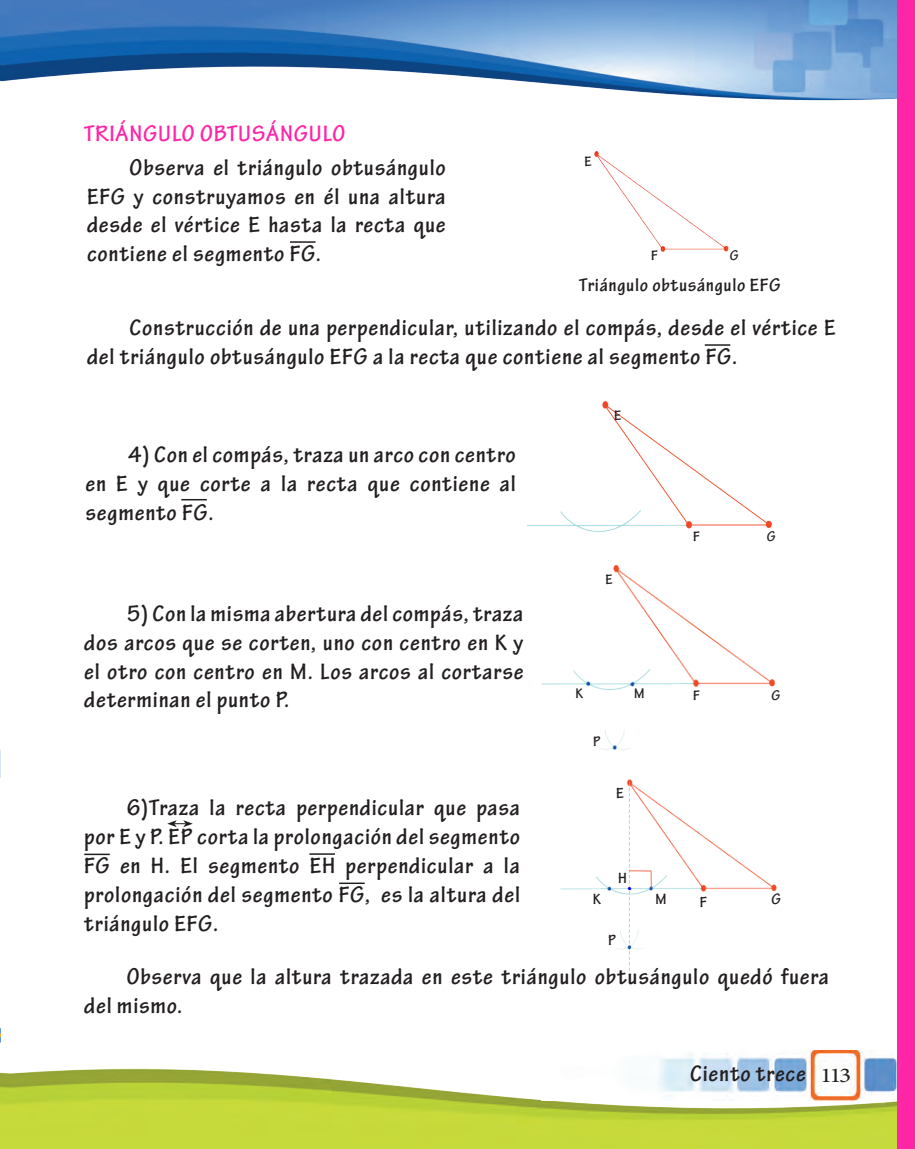
<style>
.page{position:relative;width:915px;height:1149px;background:#fff}
.page>*{position:absolute;margin:0;border:0;box-sizing:border-box;transform-origin:0 0}
.subtitulo{font:italic 700 condensed 26.85px "Tekton Pro";color:#00f;scale:1.19 1}
.texto_normal{font:700 condensed 24px/28.8px "Tekton Pro";letter-spacing:.03em;color:#231f20;text-align:justify;scale:1.1 1}
.Titulo{font:700 condensed 24px "Tekton Pro";letter-spacing:.03em;color:#ff25a7;scale:1.1 1}
.t1{font:21px "Minion Pro";color:#231f20;scale:1.2 1}
.texto_normal-2{font:700 condensed 19.5px "Tekton Pro";letter-spacing:.03em;color:#231f20;scale:1.1 1}
.subtitulo-2{font:700 condensed 15.9px "Tekton Pro";color:#231f20;scale:1.1 1}
.subtitulo-3{font:700 condensed 15px "Tekton Pro";color:#231f20;scale:1.1 1}
</style>
<div class="page">
<img style="left:0;top:1068px;width:897px;height:80px">
<img style="left:0;top:0;width:897px;height:101px">
<img style="left:541px;top:1050px;width:356px;height:49px">
<div style="left:897px;top:0;width:17px;height:1148px;background:#ff25a7"></div>
<svg style="left:0;top:1028px;width:1px;height:15px"></svg>
<img style="left:0;top:750px;width:1px;height:28px">
<hr style="left:290px;top:241px;width:25px;height:2px;background:#231f20">
<svg style="left:181px;top:499px;width:26px;height:1px"></svg>
<svg style="left:704px;top:344px;width:26px;height:1px"></svg>
<svg style="left:167px;top:820px;width:26px;height:6px"></svg>
<svg style="left:339px;top:882px;width:25px;height:1px"></svg>
<svg style="left:309px;top:853px;width:26px;height:1px"></svg>
<svg style="left:84px;top:853px;width:26px;height:1px"></svg>
<img style="left:594px;top:151px;width:135px;height:101px">
<img style="left:527px;top:401px;width:245px;height:131px">
<img style="left:541px;top:565px;width:234px;height:185px">
<img style="left:560px;top:779px;width:217px;height:195px">
<p class="Titulo" style="left:84px;top:120px;width:239px">TRIÁNGULO OBTUSÁNGULO</p>
<p class="texto_normal" style="left:87px;top:153px;width:327px;text-indent:43px">Observa el triángulo obtusángulo EFG y construyamos en él una altura desde el vértice E hasta la recta que contiene el segmento FG.</p>
<p class="subtitulo-3" style="left:584px;top:153px;width:8px">E</p>
<p class="subtitulo-3" style="left:651px;top:246px;width:8px">F</p>
<p class="subtitulo-3" style="left:729px;top:246px;width:10px">G</p>
<p class="texto_normal-2" style="left:579px;top:273px;width:184px">Triángulo obtusángulo EFG</p>
<p class="texto_normal" style="left:87px;top:314px;width:682px;text-indent:43px">Construcción de una perpendicular, utilizando el compás, desde el vértice E del triángulo obtusángulo EFG a la recta que contiene al segmento FG.</p>
<p class="texto_normal" style="left:85px;top:440px;width:392px;text-indent:43px">4) Con el compás, traza un arco con centro en E y que corte a la recta que contiene al segmento FG.</p>
<p class="texto_normal" style="left:84px;top:599px;width:400px;text-indent:43px">5) Con la misma abertura del compás, traza dos arcos que se corten, uno con centro en K y el otro con centro en M. Los arcos al cortarse determinan el punto P.</p>
<p class="texto_normal" style="left:84px;top:793px;width:397px;text-indent:43px">6)Traza la recta perpendicular que pasa por E y P. EP corta la prolongación del segmento FG en H. El segmento EH perpendicular a la prolongación del segmento FG, es la altura del triángulo EFG.</p>
<p class="subtitulo-3" style="left:614px;top:406px;width:8px">E</p>
<p class="subtitulo-3" style="left:605px;top:570px;width:8px">E</p>
<p class="subtitulo-3" style="left:692px;top:527px;width:8px">F</p>
<p class="subtitulo-3" style="left:766px;top:527px;width:10px">G</p>
<p class="subtitulo-3" style="left:575px;top:684px;width:8px">K</p>
<p class="subtitulo-3" style="left:593px;top:731px;width:8px">P</p>
<p class="subtitulo-3" style="left:634px;top:684px;width:11px">M</p>
<p class="subtitulo-3" style="left:692px;top:685px;width:8px">F</p>
<p class="subtitulo-3" style="left:771px;top:685px;width:10px">G</p>
<p class="subtitulo-2" style="left:615px;top:783px;width:9px">E</p>
<p class="subtitulo-2" style="left:618px;top:868px;width:9px">H</p>
<p class="subtitulo-2" style="left:592px;top:889px;width:9px">K</p>
<p class="subtitulo" style="left:626px;top:865px;width:11px">.</p>
<p class="subtitulo-2" style="left:608px;top:930px;width:9px">P</p>
<p class="subtitulo-2" style="left:655px;top:889px;width:12px">M</p>
<p class="subtitulo-2" style="left:699px;top:892px;width:8px">F</p>
<p class="subtitulo-2" style="left:771px;top:889px;width:10px">G</p>
<p class="texto_normal" style="left:84px;top:962px;width:678px;text-indent:43px">Observa que la altura trazada en este triángulo obtusángulo quedó fuera del mismo.</p>
<p class="texto_normal" style="left:690px;top:1059px;width:106px">Ciento trece</p>
<p class="t1" style="left:819px;top:1061px;width:27px">113</p>
</div>
